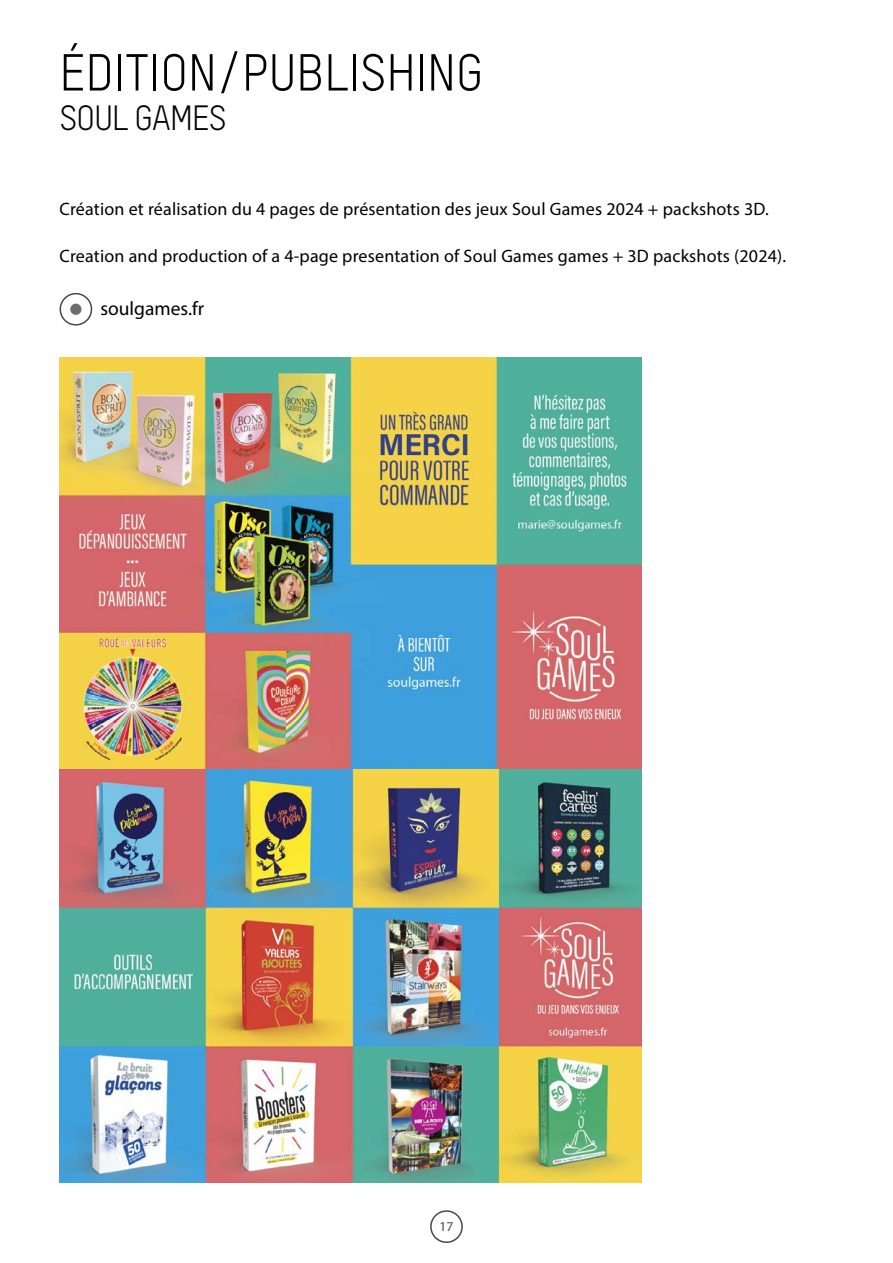
<style>
.page{position:relative;width:893px;height:1263px;background:#fff}
.page>*{position:absolute;margin:0;border:0;box-sizing:border-box;transform-origin:0 0}
.t1{font:51px "TSTARPRO";color:#000}
.t2{font:34.5px "TSTARPRO";letter-spacing:-.025em;color:#000}
.t3{font:19.5px "Myriad Pro";color:#000}
.t4{font:18px "Myriad Pro";letter-spacing:.01em;color:#000}
.t5{font:13.5px "Myriad Pro";color:#484848}
</style>
<div class="page">
<div style="left:60px;top:293px;width:32px;height:33px;border:2px solid #484848;border-radius:50%"></div>
<div style="left:70px;top:304px;width:11px;height:11px;background:#6d6d6d;border-radius:50%"></div>
<div style="left:430px;top:1210px;width:33px;height:33px;border:2px solid #484848;border-radius:50%"></div>
<img style="left:60px;top:357px;width:582px;height:825px">
<h1 class="t1" style="left:60px;top:42px;width:425px">ÉDITION/PUBLISHING</h1>
<h2 class="t2" style="left:60px;top:96px;width:169px">SOUL GAMES</h2>
<p class="t4" style="left:60px;top:198px;width:711px">Création et réalisation du 4 pages de présentation des jeux Soul Games 2024 + packshots 3D.</p>
<p class="t4" style="left:60px;top:245px;width:728px">Creation and production of a 4-page presentation of Soul Games games + 3D packshots (2024).</p>
<p class="t3" style="left:100px;top:296px;width:105px">soulgames.fr</p>
<p class="t5" style="left:439px;top:1218px;width:15px">17</p>
</div>
